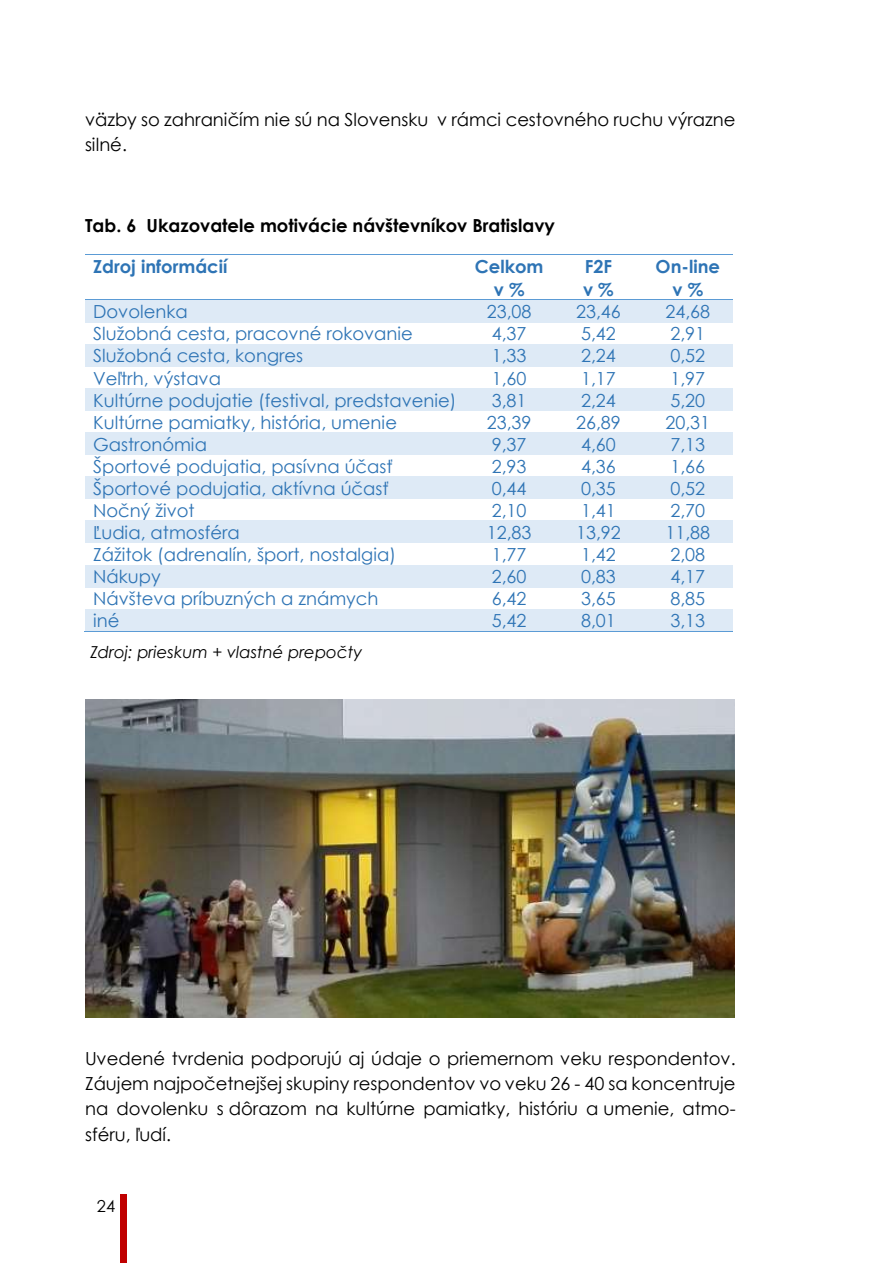
<style>
.page{position:relative;width:893px;height:1263px;background:#fff}
.page>*{position:absolute;margin:0;border:0;box-sizing:border-box;transform-origin:0 0}
.t1{font:18px "Century Gothic";color:#2e74b5}
.t2{font:18px/25.3px "Century Gothic";color:#000}
.t3{font:700 18px "Century Gothic";color:#000}
.t4{font:700 18px/22.2px "Century Gothic";color:#2e74b5;text-align:center}
.t5{font:italic 16.5px "Century Gothic";color:#000}
.t6{font:16.5px "Century Gothic";color:#000}
</style>
<div class="page">
<div style="left:120px;top:1195px;width:7px;height:68px;background:#c00000"></div>
<hr style="left:85px;top:255px;width:380px;height:1px;background:#5b9bd5">
<hr style="left:465px;top:255px;width:89px;height:1px;background:#5b9bd5">
<hr style="left:555px;top:255px;width:88px;height:1px;background:#5b9bd5">
<hr style="left:644px;top:255px;width:89px;height:1px;background:#5b9bd5">
<div style="left:85px;top:300px;width:380px;height:22px;background:#deeaf6"></div>
<div style="left:465px;top:300px;width:89px;height:22px;background:#deeaf6"></div>
<div style="left:554px;top:300px;width:89px;height:22px;background:#deeaf6"></div>
<div style="left:643px;top:300px;width:90px;height:22px;background:#deeaf6"></div>
<hr style="left:85px;top:299px;width:380px;height:1px;background:#5b9bd5">
<hr style="left:465px;top:299px;width:89px;height:1px;background:#5b9bd5">
<hr style="left:555px;top:299px;width:88px;height:1px;background:#5b9bd5">
<hr style="left:644px;top:299px;width:89px;height:1px;background:#5b9bd5">
<div style="left:85px;top:344px;width:380px;height:22px;background:#deeaf6"></div>
<div style="left:465px;top:344px;width:89px;height:22px;background:#deeaf6"></div>
<div style="left:554px;top:344px;width:89px;height:22px;background:#deeaf6"></div>
<div style="left:643px;top:344px;width:90px;height:22px;background:#deeaf6"></div>
<div style="left:85px;top:388px;width:380px;height:23px;background:#deeaf6"></div>
<div style="left:465px;top:388px;width:89px;height:23px;background:#deeaf6"></div>
<div style="left:554px;top:388px;width:89px;height:23px;background:#deeaf6"></div>
<div style="left:643px;top:388px;width:90px;height:23px;background:#deeaf6"></div>
<div style="left:85px;top:433px;width:380px;height:22px;background:#deeaf6"></div>
<div style="left:465px;top:433px;width:89px;height:22px;background:#deeaf6"></div>
<div style="left:554px;top:433px;width:89px;height:22px;background:#deeaf6"></div>
<div style="left:643px;top:433px;width:90px;height:22px;background:#deeaf6"></div>
<div style="left:85px;top:477px;width:380px;height:22px;background:#deeaf6"></div>
<div style="left:465px;top:477px;width:89px;height:22px;background:#deeaf6"></div>
<div style="left:554px;top:477px;width:89px;height:22px;background:#deeaf6"></div>
<div style="left:643px;top:477px;width:90px;height:22px;background:#deeaf6"></div>
<div style="left:85px;top:521px;width:380px;height:22px;background:#deeaf6"></div>
<div style="left:465px;top:521px;width:89px;height:22px;background:#deeaf6"></div>
<div style="left:554px;top:521px;width:89px;height:22px;background:#deeaf6"></div>
<div style="left:643px;top:521px;width:90px;height:22px;background:#deeaf6"></div>
<div style="left:85px;top:565px;width:380px;height:22px;background:#deeaf6"></div>
<div style="left:465px;top:565px;width:89px;height:22px;background:#deeaf6"></div>
<div style="left:554px;top:565px;width:89px;height:22px;background:#deeaf6"></div>
<div style="left:643px;top:565px;width:90px;height:22px;background:#deeaf6"></div>
<div style="left:85px;top:609px;width:380px;height:22px;background:#deeaf6"></div>
<div style="left:465px;top:609px;width:89px;height:22px;background:#deeaf6"></div>
<div style="left:554px;top:609px;width:89px;height:22px;background:#deeaf6"></div>
<div style="left:643px;top:609px;width:90px;height:22px;background:#deeaf6"></div>
<hr style="left:84px;top:631px;width:381px;height:1px;background:#5b9bd5">
<hr style="left:464px;top:631px;width:90px;height:1px;background:#5b9bd5">
<hr style="left:553px;top:631px;width:90px;height:1px;background:#5b9bd5">
<hr style="left:643px;top:631px;width:90px;height:1px;background:#5b9bd5">
<img style="left:85px;top:699px;width:650px;height:319px">
<p class="t2" style="left:85px;top:106px;width:652px">väzby so zahraničím nie sú na Slovensku v rámci cestovného ruchu výrazne silné.</p>
<p class="t3" style="left:85px;top:214px;width:471px">Tab. 6 Ukazovatele motivácie návštevníkov Bratislavy</p>
<p class="t4" style="left:93px;top:255px;width:136px">Zdroj informácií</p>
<p class="t4" style="left:475px;top:255px;width:70px">Celkom v %</p>
<p class="t4" style="left:583px;top:255px;width:32px;text-align:left">F2F v %</p>
<p class="t4" style="left:656px;top:255px;width:66px">On-line v %</p>
<p class="t1" style="left:93px;top:300px;width:96px">Dovolenka</p>
<p class="t1" style="left:487px;top:300px;width:46px">23,08</p>
<p class="t1" style="left:576px;top:300px;width:46px">23,46</p>
<p class="t1" style="left:665px;top:300px;width:46px">24,68</p>
<p class="t1" style="left:93px;top:322px;width:321px">Služobná cesta, pracovné rokovanie</p>
<p class="t1" style="left:492px;top:322px;width:36px">4,37</p>
<p class="t1" style="left:581px;top:322px;width:36px">5,42</p>
<p class="t1" style="left:670px;top:322px;width:36px">2,91</p>
<p class="t1" style="left:93px;top:344px;width:212px">Služobná cesta, kongres</p>
<p class="t1" style="left:492px;top:344px;width:36px">1,33</p>
<p class="t1" style="left:581px;top:344px;width:36px">2,24</p>
<p class="t1" style="left:670px;top:344px;width:36px">0,52</p>
<p class="t1" style="left:93px;top:366px;width:129px">Veľtrh, výstava</p>
<p class="t1" style="left:492px;top:366px;width:36px">1,60</p>
<p class="t1" style="left:581px;top:366px;width:36px">1,17</p>
<p class="t1" style="left:670px;top:366px;width:36px">1,97</p>
<p class="t1" style="left:93px;top:388px;width:365px">Kultúrne podujatie (festival, predstavenie)</p>
<p class="t1" style="left:492px;top:388px;width:36px">3,81</p>
<p class="t1" style="left:581px;top:388px;width:36px">2,24</p>
<p class="t1" style="left:670px;top:388px;width:36px">5,20</p>
<p class="t1" style="left:93px;top:411px;width:305px">Kultúrne pamiatky, história, umenie</p>
<p class="t1" style="left:487px;top:411px;width:46px">23,39</p>
<p class="t1" style="left:576px;top:411px;width:46px">26,89</p>
<p class="t1" style="left:665px;top:411px;width:46px">20,31</p>
<p class="t1" style="left:93px;top:433px;width:115px">Gastronómia</p>
<p class="t1" style="left:492px;top:433px;width:36px">9,37</p>
<p class="t1" style="left:581px;top:433px;width:36px">4,60</p>
<p class="t1" style="left:670px;top:433px;width:36px">7,13</p>
<p class="t1" style="left:93px;top:455px;width:301px">Športové podujatia, pasívna účasť</p>
<p class="t1" style="left:492px;top:455px;width:36px">2,93</p>
<p class="t1" style="left:581px;top:455px;width:36px">4,36</p>
<p class="t1" style="left:670px;top:455px;width:36px">1,66</p>
<p class="t1" style="left:93px;top:477px;width:297px">Športové podujatia, aktívna účasť</p>
<p class="t1" style="left:492px;top:477px;width:36px">0,44</p>
<p class="t1" style="left:581px;top:477px;width:36px">0,35</p>
<p class="t1" style="left:670px;top:477px;width:36px">0,52</p>
<p class="t1" style="left:93px;top:499px;width:103px">Nočný život</p>
<p class="t1" style="left:492px;top:499px;width:36px">2,10</p>
<p class="t1" style="left:581px;top:499px;width:36px">1,41</p>
<p class="t1" style="left:670px;top:499px;width:36px">2,70</p>
<p class="t1" style="left:93px;top:521px;width:148px">Ľudia, atmosféra</p>
<p class="t1" style="left:487px;top:521px;width:46px">12,83</p>
<p class="t1" style="left:576px;top:521px;width:46px">13,92</p>
<p class="t1" style="left:665px;top:521px;width:46px">11,88</p>
<p class="t1" style="left:93px;top:543px;width:304px">Zážitok (adrenalín, šport, nostalgia)</p>
<p class="t1" style="left:492px;top:543px;width:36px">1,77</p>
<p class="t1" style="left:581px;top:543px;width:36px">1,42</p>
<p class="t1" style="left:670px;top:543px;width:36px">2,08</p>
<p class="t1" style="left:93px;top:565px;width:69px">Nákupy</p>
<p class="t1" style="left:492px;top:565px;width:36px">2,60</p>
<p class="t1" style="left:581px;top:565px;width:36px">0,83</p>
<p class="t1" style="left:670px;top:565px;width:36px">4,17</p>
<p class="t1" style="left:93px;top:587px;width:287px">Návšteva príbuzných a známych</p>
<p class="t1" style="left:492px;top:587px;width:36px">6,42</p>
<p class="t1" style="left:581px;top:587px;width:36px">3,65</p>
<p class="t1" style="left:670px;top:587px;width:36px">8,85</p>
<p class="t1" style="left:93px;top:609px;width:28px">iné</p>
<p class="t1" style="left:492px;top:609px;width:36px">5,42</p>
<p class="t1" style="left:581px;top:609px;width:36px">8,01</p>
<p class="t1" style="left:670px;top:609px;width:36px">3,13</p>
<p class="t5" style="left:90px;top:641px;width:274px">Zdroj: prieskum + vlastné prepočty</p>
<p class="t2" style="left:85px;top:1045px;width:652px;text-align:justify">Uvedené tvrdenia podporujú aj údaje o priemernom veku respondentov.<br>Záujem najpočetnejšej skupiny respondentov vo veku 26 - 40 sa koncentruje na dovolenku s dôrazom na kultúrne pamiatky, históriu a umenie, atmo&shy;sféru, ľudí.</p>
<p class="t6" style="left:97px;top:1195px;width:20px">24</p>
</div>
